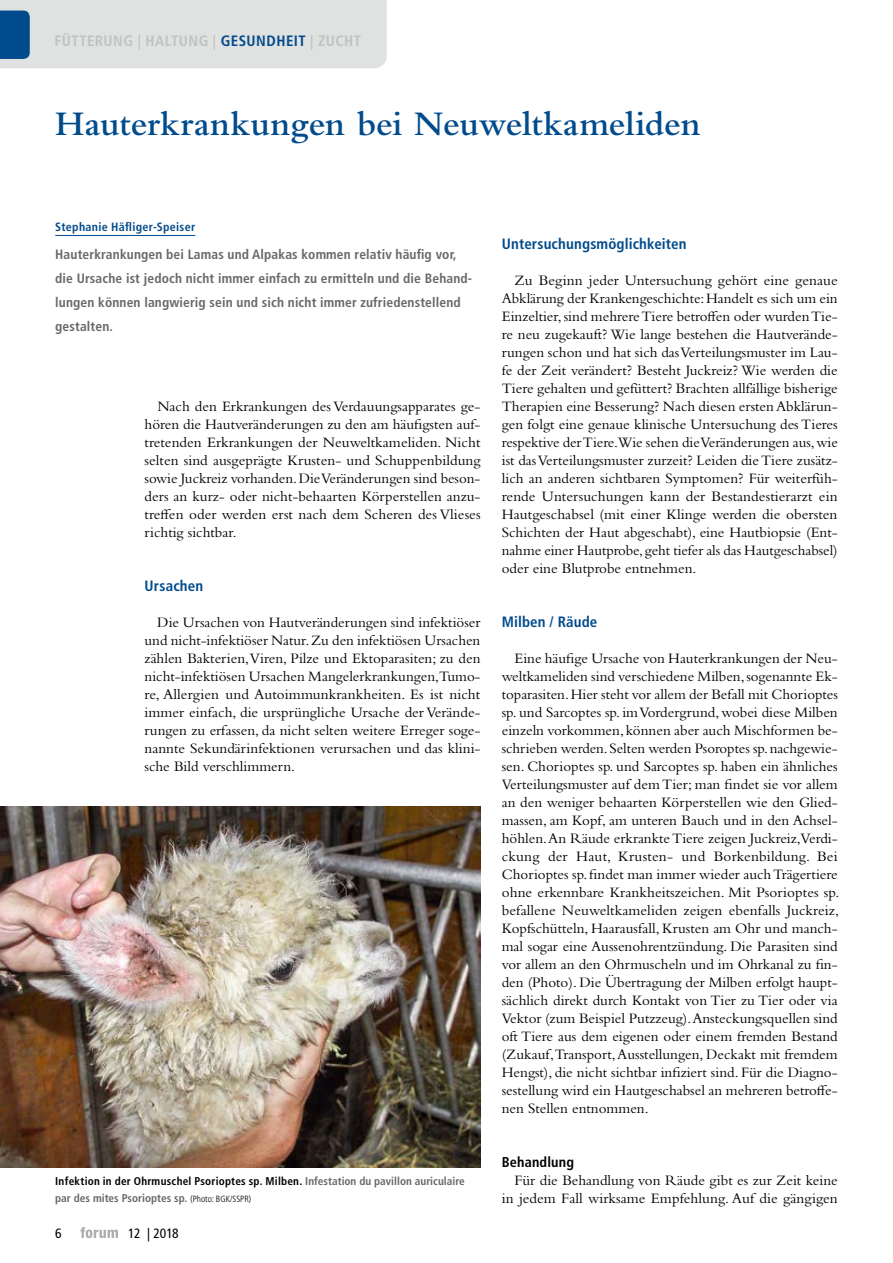
<style>
.page{position:relative;width:893px;height:1263px;background:#fff}
.page>*{position:absolute;margin:0;border:0;box-sizing:border-box;transform-origin:0 0}
.t1{font:600 36px "Bembo Std";letter-spacing:-.005em;color:#004b8c}
.t2{font:15px/18px "Bembo Std";color:#000;text-align:justify}
.t3{font:700 condensed 15px "Frutiger LT Std";letter-spacing:.01em;color:#004b8c}
.t4{font:700 condensed 15px "Frutiger LT Std";letter-spacing:.03em;color:#c1c3c3}
.t5{font:700 condensed 14.25px "Frutiger LT Std";letter-spacing:.01em;color:#000}
.t6{font:700 condensed 13.5px/24px "Frutiger LT Std";letter-spacing:.01em;color:#676868}
.t7{font:condensed 13.5px "Frutiger LT Std";letter-spacing:-.02em;color:#000}
.t8{font:700 condensed 12px "Frutiger LT Std";letter-spacing:.025em;color:#004b8c}
.t9{font:700 condensed 11.25px/17.2px "Frutiger LT Std";color:#676868}
.s1{color:#004b8c}
.s2{color:#000}
.s3{font-weight:300;font-size:9px;color:#000}
</style>
<div class="page">
<svg style="left:80px;top:1227px;width:38px;height:11px"></svg>
<hr style="left:55px;top:235px;width:140px;height:1px;background:#004b8c">
<img style="left:0;top:807px;width:480px;height:360px">
<div style="left:0;top:0;width:387px;height:68px;background:#e0e1e1"></div>
<p class="t4" style="left:55px;top:32px;width:308px">FÜTTERUNG | HALTUNG | <span class="s1">GESUNDHEIT</span> | ZUCHT</p>
<h1 class="t1" style="left:55px;top:103px;width:647px">Hauterkrankungen bei Neuweltkameliden</h1>
<p class="t8" style="left:55px;top:220px;width:142px">Stephanie Häfliger-Speiser</p>
<p class="t6" style="left:55px;top:242px;width:418px">Hauterkrankungen bei Lamas und Alpakas kommen relativ häufig vor, die Ursache ist jedoch nicht immer einfach zu ermitteln und die Behand&shy;lungen können langwierig sein und sich nicht immer zufriedenstellend gestalten.</p>
<p class="t2" style="left:145px;top:397px;width:338px;text-indent:13px">Nach den Erkrankungen des Verdauungsapparates ge&shy;hören die Hautveränderungen zu den am häufigsten auf&shy;tretenden Erkrankungen der Neuweltkameliden. Nicht selten sind ausgeprägte Krusten- und Schuppenbildung sowie Juckreiz vorhanden. Die Veränderungen sind beson&shy;ders an kurz- oder nicht-behaarten Körperstellen anzu&shy;treffen oder werden erst nach dem Scheren des Vlieses richtig sichtbar.</p>
<p class="t3" style="left:145px;top:577px;width:60px">Ursachen</p>
<p class="t2" style="left:145px;top:613px;width:337px;text-indent:13px">Die Ursachen von Hautveränderungen sind infektiöser und nicht-infektiöser Natur. Zu den infektiösen Ursachen zählen Bakterien,Viren, Pilze und Ektoparasiten; zu den nicht-infektiösen Ursachen Mangelerkrankungen,Tumo&shy;re, Allergien und Autoimmunkrankheiten. Es ist nicht immer einfach, die ursprüngliche Ursache der Verände&shy;rungen zu erfassen, da nicht selten weitere Erreger soge&shy;nannte Sekundärinfektionen verursachen und das klini&shy;sche Bild verschlimmern.</p>
<p class="t9" style="left:55px;top:1172px;width:411px"><span class="s2">Infektion in der Ohrmuschel Psorioptes sp. Milben.</span> Infestation du pavillon auriculaire par des mites Psorioptes sp. <span class="s3">(Photo: BGK/SSPR)</span></p>
<p class="t7" style="left:55px;top:1225px;width:8px">6</p>
<p class="t7" style="left:128px;top:1225px;width:52px">12 | 2018</p>
<p class="t3" style="left:502px;top:235px;width:186px">Untersuchungsmöglichkeiten</p>
<p class="t2" style="left:502px;top:271px;width:338px;text-indent:13px">Zu Beginn jeder Untersuchung gehört eine genaue Abklärung der Krankengeschichte: Handelt es sich um ein Einzeltier, sind mehrere Tiere betroffen oder wurden Tie&shy;re neu zugekauft? Wie lange bestehen die Hautverände&shy;rungen schon und hat sich das Verteilungsmuster im Lau&shy;fe der Zeit verändert? Besteht Juckreiz? Wie werden die Tiere gehalten und gefüttert? Brachten allfällige bisherige Therapien eine Besserung? Nach diesen ersten Abklärun&shy;gen folgt eine genaue klinische Untersuchung des Tieres respektive der Tiere.Wie sehen die Veränderungen aus, wie ist das Verteilungsmuster zurzeit? Leiden die Tiere zusätz&shy;lich an anderen sichtbaren Symptomen? Für weiterfüh&shy;rende Untersuchungen kann der Bestandestierarzt ein Hautgeschabsel (mit einer Klinge werden die obersten Schichten der Haut abgeschabt), eine Hautbiopsie (Ent&shy;nahme einer Hautprobe, geht tiefer als das Hautgeschabsel) oder eine Blutprobe entnehmen.</p>
<p class="t3" style="left:502px;top:613px;width:97px">Milben / Räude</p>
<p class="t2" style="left:502px;top:649px;width:339px;text-indent:13px">Eine häufige Ursache von Hauterkrankungen der Neu&shy;weltkameliden sind verschiedene Milben, sogenannte Ek&shy;toparasiten. Hier steht vor allem der Befall mit Chorioptes sp. und Sarcoptes sp. im Vordergrund, wobei diese Milben einzeln vorkommen, können aber auch Mischformen be&shy;schrieben werden. Selten werden Psoroptes sp. nachgewie&shy;sen. Chorioptes sp. und Sarcoptes sp. haben ein ähnliches Verteilungsmuster auf dem Tier; man findet sie vor allem an den weniger behaarten Körperstellen wie den Glied&shy;massen, am Kopf, am unteren Bauch und in den Achsel&shy;höhlen. An Räude erkrankte Tiere zeigen Juckreiz,Verdi&shy;ckung der Haut, Krusten- und Borkenbildung. Bei Chorioptes sp. findet man immer wieder auch Trägertiere ohne erkennbare Krankheitszeichen. Mit Psorioptes sp. befallene Neuweltkameliden zeigen ebenfalls Juckreiz, Kopfschütteln, Haarausfall, Krusten am Ohr und manch&shy;mal sogar eine Aussenohrentzündung. Die Parasiten sind vor allem an den Ohrmuscheln und im Ohrkanal zu fin&shy;den (Photo). Die Übertragung der Milben erfolgt haupt&shy;sächlich direkt durch Kontakt von Tier zu Tier oder via Vektor (zum Beispiel Putzzeug). Ansteckungsquellen sind oft Tiere aus dem eigenen oder einem fremden Bestand (Zukauf,Transport, Ausstellungen, Deckakt mit fremdem Hengst), die nicht sichtbar infiziert sind. Für die Diagno&shy;sestellung wird ein Hautgeschabsel an mehreren betroffe&shy;nen Stellen entnommen.</p>
<p class="t5" style="left:502px;top:1153px;width:74px">Behandlung</p>
<p class="t2" style="left:502px;top:1171px;width:337px;text-align:right">Für die Behandlung von Räude gibt es zur Zeit keine in jedem Fall wirksame Empfehlung. Auf die gängigen</p>
</div>
